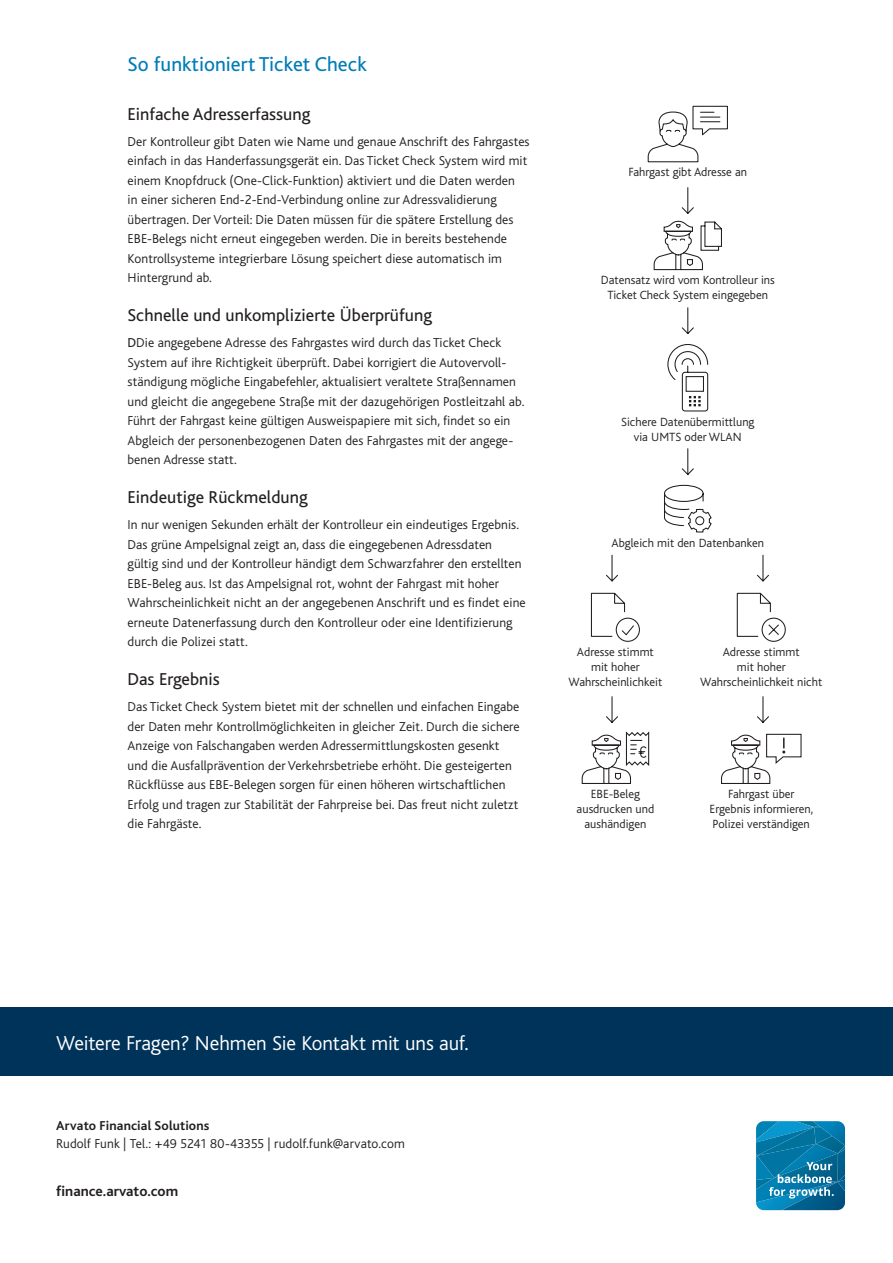
<style>
.page{position:relative;width:893px;height:1263px;background:#fff}
.page>*{position:absolute;margin:0;border:0;box-sizing:border-box;transform-origin:0 0}
.t1{font:300 21px "Bliss";letter-spacing:-.01em;color:#fff}
.t2{font:21px "Bliss";color:#007cb7}
.t3{font:18px "Bliss";color:#231f20}
.t4{font:700 15px "Bliss";color:#231f20}
.t5{font:300 13.5px/19.5px "Bliss";letter-spacing:.005em;color:#231f20}
.t6{font:700 13.5px "Bliss";letter-spacing:.01em;color:#231f20}
.t7{font:300 12.45px/15px "Bliss";color:#231f20;text-align:center}
.s1{font-weight:400}
</style>
<div class="page">
<div style="left:0;top:1008px;width:893px;height:68px;background:#00335a"></div>
<img style="left:818px;top:1121px;width:27px;height:15px">
<img style="left:838px;top:1153px;width:7px;height:9px">
<img style="left:832px;top:1136px;width:13px;height:17px">
<img style="left:816px;top:1144px;width:22px;height:9px">
<img style="left:816px;top:1153px;width:22px;height:9px">
<img style="left:756px;top:1189px;width:13px;height:13px">
<img style="left:756px;top:1180px;width:13px;height:9px">
<img style="left:816px;top:1127px;width:16px;height:17px">
<img style="left:814px;top:1127px;width:2px;height:17px">
<img style="left:814px;top:1121px;width:4px;height:4px">
<svg style="left:814px;top:1125px;width:7px;height:2px"></svg>
<img style="left:782px;top:1203px;width:63px;height:7px">
<img style="left:756px;top:1156px;width:13px;height:24px">
<img style="left:757px;top:1144px;width:59px;height:34px">
<img style="left:756px;top:1121px;width:58px;height:6px">
<img style="left:756px;top:1127px;width:58px;height:28px">
<svg style="left:769px;top:1162px;width:77px;height:41px;background:#2f88ae"></svg>
<svg style="left:681px;top:307px;width:13px;height:27px"></svg>
<svg style="left:681px;top:448px;width:13px;height:27px"></svg>
<svg style="left:606px;top:554px;width:12px;height:28px"></svg>
<svg style="left:606px;top:696px;width:12px;height:27px"></svg>
<svg style="left:757px;top:554px;width:12px;height:28px"></svg>
<svg style="left:757px;top:696px;width:12px;height:27px"></svg>
<svg style="left:647px;top:105px;width:81px;height:58px"></svg>
<svg style="left:664px;top:484px;width:48px;height:49px"></svg>
<svg style="left:653px;top:187px;width:69px;height:84px"></svg>
<svg style="left:667px;top:344px;width:42px;height:68px"></svg>
<svg style="left:736px;top:592px;width:50px;height:50px"></svg>
<svg style="left:590px;top:592px;width:50px;height:50px"></svg>
<svg style="left:581px;top:731px;width:69px;height:53px"></svg>
<svg style="left:721px;top:733px;width:81px;height:51px"></svg>
<h1 class="t2" style="left:128px;top:53px;width:241px">So funktioniert Ticket Check</h1>
<h2 class="t3" style="left:128px;top:105px;width:184px">Einfache Adresserfassung</h2>
<p class="t5" style="left:128px;top:132px;width:404px">Der Kontrolleur gibt Daten wie Name und genaue Anschrift des Fahrgastes einfach in das Handerfassungsgerät ein. Das Ticket Check System wird mit einem Knopfdruck (One-Click-Funktion) aktiviert und die Daten werden<br>in einer sicheren End-2-End-Verbindung online zur Adressvalidierung übertragen. Der Vorteil: Die Daten müssen für die spätere Erstellung des EBE-Belegs nicht erneut eingegeben werden. Die in bereits bestehende Kontrollsysteme integrierbare Lösung speichert diese automatisch im Hintergrund ab.</p>
<h2 class="t3" style="left:128px;top:306px;width:306px">Schnelle und unkomplizierte Überprüfung</h2>
<p class="t5" style="left:128px;top:333px;width:398px"><span class="s1">D</span>Die angegebene Adresse des Fahrgastes wird durch das Ticket Check System auf ihre Richtigkeit überprüft. Dabei korrigiert die Autovervoll&shy;ständigung mögliche Eingabefehler, aktualisiert veraltete Straßennamen und gleicht die angegebene Straße mit der dazugehörigen Postleitzahl ab.<br>Führt der Fahrgast keine gültigen Ausweispapiere mit sich, findet so ein Abgleich der personenbezogenen Daten des Fahrgastes mit der angege&shy;benen Adresse statt.</p>
<h2 class="t3" style="left:128px;top:488px;width:182px">Eindeutige Rückmeldung</h2>
<p class="t5" style="left:128px;top:515px;width:400px">In nur wenigen Sekunden erhält der Kontrolleur ein eindeutiges Ergebnis.<br>Das grüne Ampelsignal zeigt an, dass die eingegebenen Adressdaten gültig sind und der Kontrolleur händigt dem Schwarzfahrer den erstellten EBE-Beleg aus. Ist das Ampelsignal rot, wohnt der Fahrgast mit hoher Wahrscheinlichkeit nicht an der angegebenen Anschrift und es findet eine erneute Datenerfassung durch den Kontrolleur oder eine Identifizierung durch die Polizei statt.</p>
<h2 class="t3" style="left:128px;top:670px;width:94px">Das Ergebnis</h2>
<p class="t5" style="left:128px;top:697px;width:394px">Das Ticket Check System bietet mit der schnellen und einfachen Eingabe der Daten mehr Kontrollmöglichkeiten in gleicher Zeit. Durch die sichere Anzeige von Falschangaben werden Adressermittlungskosten gesenkt und die Ausfallprävention der Verkehrsbetriebe erhöht. Die gesteigerten Rückflüsse aus EBE-Belegen sorgen für einen höheren wirtschaftlichen Erfolg und tragen zur Stabilität der Fahrpreise bei. Das freut nicht zuletzt die Fahrgäste.</p>
<p class="t7" style="left:628px;top:165px;width:120px">Fahrgast gibt Adresse an</p>
<p class="t7" style="left:601px;top:272px;width:175px">Datensatz wird vom Kontrolleur ins<br>Ticket Check System eingegeben</p>
<p class="t7" style="left:621px;top:414px;width:135px">Sichere Datenübermittlung via UMTS oder WLAN</p>
<p class="t7" style="left:611px;top:535px;width:154px">Abgleich mit den Datenbanken</p>
<p class="t7" style="left:568px;top:645px;width:95px">Adresse stimmt mit hoher<br>Wahrscheinlichkeit</p>
<p class="t7" style="left:700px;top:645px;width:124px">Adresse stimmt<br>mit hoher<br>Wahrscheinlichkeit nicht</p>
<p class="t7" style="left:577px;top:787px;width:79px">EBE-Beleg ausdrucken und aushändigen</p>
<p class="t7" style="left:710px;top:787px;width:105px">Fahrgast über<br>Ergebnis informieren,<br>Polizei verständigen</p>
<h1 class="t1" style="left:56px;top:1032px;width:414px">Weitere Fragen? Nehmen Sie Kontakt mit uns auf.</h1>
<p class="t6" style="left:56px;top:1118px;width:155px">Arvato Financial Solutions</p>
<p class="t5" style="left:56px;top:1134px;width:350px">Rudolf Funk | Tel.: +49 5241 80-43355 | rudolf.funk@arvato.com</p>
<p class="t4" style="left:56px;top:1183px;width:124px">finance.arvato.com</p>
</div>
